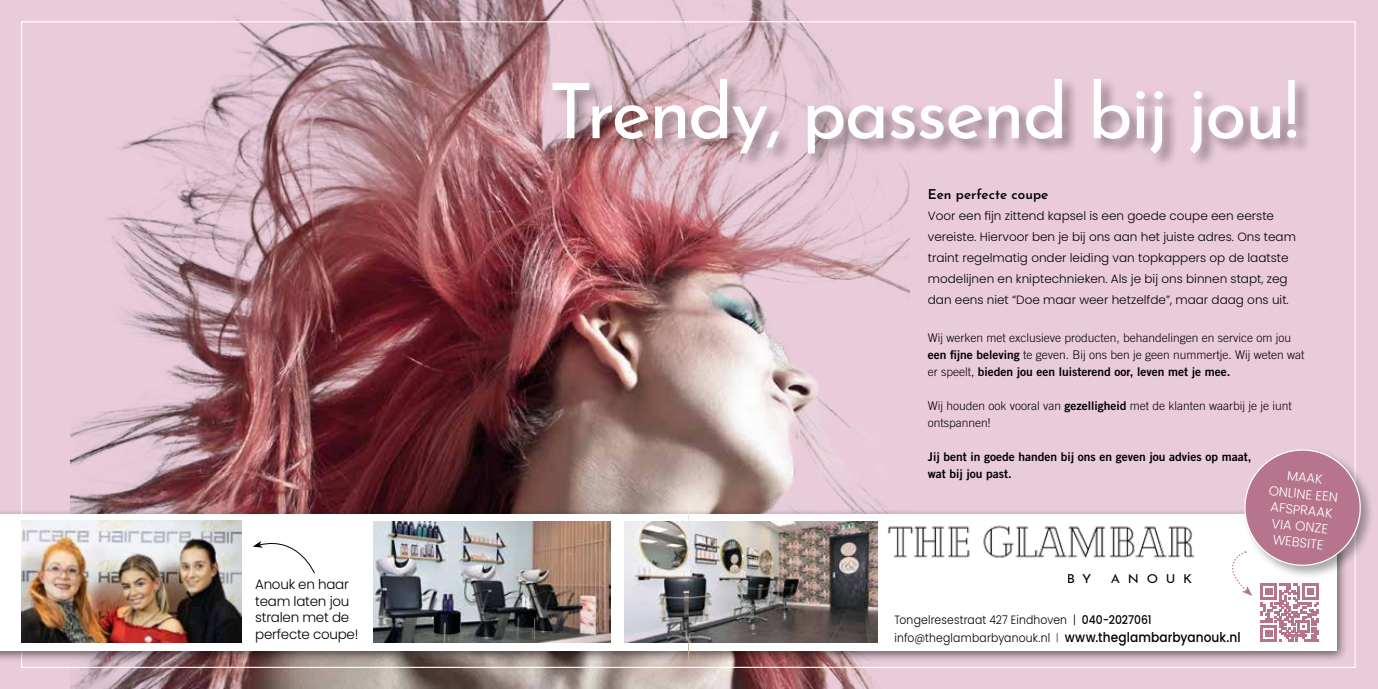
<style>
.page{position:relative;width:1378px;height:689px;background:#fff}
.page>*{position:absolute;margin:0;border:0;box-sizing:border-box;transform-origin:0 0}
.t1{font:76.5px "Josefin Sans";letter-spacing:-.03em;color:#fff}
.t2{font:300 13.5px/16.5px "Poppins";letter-spacing:-.02em;color:#000}
.t3{font:600 13.5px "Josefin Sans";color:#000}
.t4{font:300 13.2px/16.2px "Poppins";color:#fff;text-align:center}
.t5{font:12.3px "Josefin Sans";letter-spacing:.58em;color:#000;scale:1.08 1}
.t6{font:300 12px/21px "Poppins";color:#000}
.t7{font:300 12px/17px "Trade Gothic LT Std";color:#000}
.t8{font:12px/17px "Trade Gothic LT Std Bd 2";color:#000}
.t9{font:300 12px/18px "Poppins";color:#000;scale:.9 1}
.s1{font-family:"Trade Gothic LT Std Bd 2";font-weight:400}
.s2{font-family:"Trade Gothic LT Std";font-weight:300}
.s3{font-weight:500}
.s4{font-family:"Trade Gothic LT Std"}
.s5{font-weight:500;font-size:13.5px}
</style>
<div class="page">
<div style="left:0;top:0;width:689px;height:689px;background:#eacbda"></div>
<img style="left:71px;top:0;width:618px;height:689px">
<img style="left:21px;top:21px;width:668px;height:647px">
<div style="left:0;top:509px;width:689px;height:154px;background:#000;opacity:.55"></div>
<div style="left:0;top:514px;width:689px;height:137px;background:#fff"></div>
<svg style="left:253px;top:541px;width:62px;height:33px"></svg>
<div style="left:551px;top:77px;width:138px;height:93px;background:#000;opacity:.4"></div>
<img style="left:373px;top:521px;width:237px;height:121px">
<img style="left:624px;top:521px;width:65px;height:121px">
<img style="left:21px;top:520px;width:220px;height:122px">
<div style="left:689px;top:0;width:689px;height:689px;background:#eacbda"></div>
<svg style="left:689px;top:21px;width:666px;height:647px"></svg>
<div style="left:689px;top:509px;width:659px;height:154px;background:#000;opacity:.55"></div>
<svg style="left:689px;top:514px;width:647px;height:137px;background:#cecccb"></svg>
<div style="left:1242px;top:447px;width:132px;height:132px;background:#000;opacity:.34"></div>
<img style="left:881px;top:518px;width:315px;height:45px">
<svg style="left:1224px;top:445px;width:140px;height:196px"></svg>
<div style="left:689px;top:77px;width:624px;height:93px;background:#000;opacity:.4"></div>
<p class="t2" style="left:255px;top:576px;width:105px">Anouk en haar team laten jou stralen met de perfecte coupe!</p>
<h1 class="t1" style="left:547px;top:48px;width:753px">Trendy, passend bij jou!</h1>
<p class="t3" style="left:928px;top:182px;width:122px">Een perfecte coupe</p>
<p class="t6" style="left:928px;top:205px;width:370px">Voor een fijn zittend kapsel is een goede coupe een eerste vereiste. Hiervoor ben je bij ons aan het juiste adres. Ons team traint regelmatig onder leiding van topkappers op de laatste modelijnen en kniptechnieken. Als je bij ons binnen stapt, zeg dan eens niet “Doe maar weer hetzelfde”, maar daag ons uit.</p>
<p class="t7" style="left:928px;top:329px;width:378px">Wij werken met exclusieve producten, behandelingen en service om jou <span class="s1">een fijne beleving</span> te geven. Bij ons ben je geen nummertje. Wij weten wat</p>
<p class="t8" style="left:928px;top:363px;width:304px"><span class="s2">er speelt,</span> bieden jou een luisterend oor, leven met je mee.</p>
<p class="t7" style="left:928px;top:397px;width:366px">Wij houden ook vooral van <span class="s1">gezelligheid</span> met de klanten waarbij je je iunt ontspannen!</p>
<p class="t8" style="left:928px;top:448px;width:325px">Jij bent in goede handen bij ons en geven jou advies op maat, wat bij jou past.</p>
<p class="t4" style="left:1271px;top:466px;width:71px;rotate:6deg">MAAK<br>ONLINE EEN<br>AFSPRAAK<br>VIA ONZE<br>WEBSITE</p>
<p class="t5" style="left:1066px;top:568px;width:24px">B Y</p>
<p class="t5" style="left:1111px;top:568px;width:77px">ANOUK</p>
<p class="t9" style="left:894px;top:610px;width:386px">Tongelresestraat 427 Eindhoven | <span class="s3">040-2027061 </span>info@theglambarbyanouk.nl <span class="s4">|</span> <span class="s5">www.theglambarbyanouk.nl</span></p>
</div>
